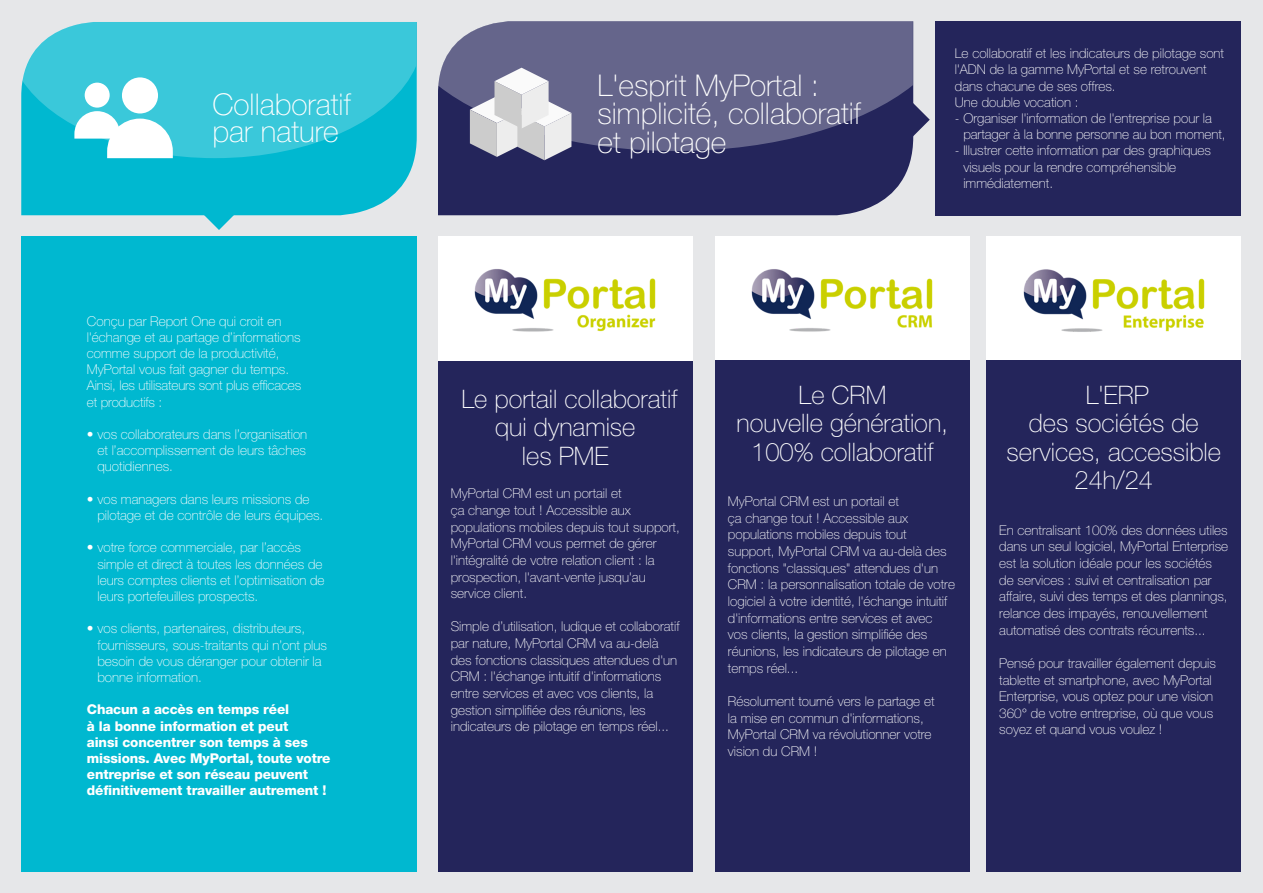
<style>
.page{position:relative;width:1263px;height:893px;background:#e6e7e9}
.page>*{position:absolute;margin:0;border:0;box-sizing:border-box;transform-origin:0 0}
.t1{font:100 30px/28.5px "Helvetica Neue LT Std";color:#fff}
.t2{font:100 25.5px/28.5px "Helvetica Neue LT Std";color:#fff;text-align:center}
.t3{font:100 13.5px/16.6px "Helvetica Neue LT Std";color:#fff}
.t4{font:800 13.5px/16.2px "Helvetica Neue";letter-spacing:-.01em;color:#fff}
</style>
<div class="page">
<div style="left:21px;top:236px;width:396px;height:636px;background:#00b8d0"></div>
<svg style="left:21px;top:22px;width:396px;height:193px;background:#19bdd2"></svg>
<div style="left:438px;top:151px;width:473px;height:64px;background:#24255b"></div>
<div style="left:935px;top:21px;width:306px;height:194px;background:#24255b"></div>
<svg style="left:848px;top:79px;width:82px;height:81px"></svg>
<svg style="left:438px;top:21px;width:475px;height:130px;background:#5f5f87"></svg>
<svg style="left:22px;top:22px;width:394px;height:136px;background:#34c6d8"></svg>
<div style="left:85px;top:83px;width:25px;height:25px;background:#fff;border-radius:50%"></div>
<div style="left:122px;top:77px;width:36px;height:36px;background:#fff;border-radius:50%"></div>
<svg style="left:74px;top:111px;width:186px;height:119px;background:#4bcadb"></svg>
<svg style="left:470px;top:68px;width:101px;height:92px"></svg>
<div style="left:438px;top:236px;width:254px;height:129px;background:#fff"></div>
<div style="left:715px;top:236px;width:255px;height:129px;background:#fff"></div>
<div style="left:986px;top:236px;width:255px;height:129px;background:#fff"></div>
<div style="left:438px;top:361px;width:254px;height:511px;background:#24255b"></div>
<div style="left:715px;top:360px;width:255px;height:512px;background:#24255b"></div>
<div style="left:986px;top:360px;width:255px;height:512px;background:#24255b"></div>
<img style="left:474px;top:269px;width:182px;height:63px">
<img style="left:751px;top:269px;width:182px;height:63px">
<img style="left:1023px;top:269px;width:182px;height:63px">
<p class="t1" style="left:212px;top:90px;width:140px">Collaboratif</p>
<p class="t1" style="left:212px;top:117px;width:128px">par nature</p>
<p class="t3" style="left:87px;top:313px;width:215px;line-height:16.2px">Conçu par Report One qui croit en l'échange et au partage d’informations comme support de la productivité,</p>
<p class="t3" style="left:87px;top:361px;width:204px">MyPortal vous fait gagner du temps.</p>
<p class="t3" style="left:87px;top:377px;width:216px">Ainsi, les utilisateurs sont plus efficaces</p>
<p class="t3" style="left:87px;top:393px;width:77px">et productifs :</p>
<p class="t3" style="left:97px;top:426px;width:211px;line-height:16.2px;text-align:justify;text-indent:-11px">• vos collaborateurs dans l’organisation et l’accomplissement de leurs tâches quotidiennes.</p>
<p class="t3" style="left:97px;top:491px;width:227px;line-height:16.2px;text-indent:-11px">• vos managers dans leurs missions de pilotage et de contrôle de leurs équipes.</p>
<p class="t3" style="left:97px;top:539px;width:229px;line-height:16.2px;text-indent:-11px">• votre force commerciale, par l’accès simple et direct à toutes les données de leurs comptes clients et l’optimisation de leurs portefeuilles prospects.</p>
<p class="t3" style="left:97px;top:620px;width:231px;line-height:16.2px;text-indent:-11px">• vos clients, partenaires, distributeurs, fournisseurs, sous-traitants qui n’ont plus besoin de vous déranger pour obtenir la bonne information.</p>
<p class="t4" style="left:87px;top:701px;width:245px">Chacun a accès en temps réel<br>à la bonne information et peut<br>ainsi concentrer son temps à ses missions. Avec MyPortal, toute votre entreprise et son réseau peuvent définitivement travailler autrement !</p>
<p class="t1" style="left:597px;top:71px;width:265px">L'esprit MyPortal : simplicité, collaboratif</p>
<p class="t1" style="left:597px;top:128px;width:130px">et pilotage</p>
<p class="t3" style="left:955px;top:45px;width:271px;line-height:16.2px">Le collaboratif et les indicateurs de pilotage sont l'ADN de la gamme MyPortal et se retrouvent dans chacune de ses offres.</p>
<p class="t3" style="left:955px;top:94px;width:125px">Une double vocation :</p>
<p class="t3" style="left:963px;top:110px;width:264px;line-height:16.2px;text-indent:-9px">- Organiser l'information de l'entreprise pour la partager à la bonne personne au bon moment,</p>
<p class="t3" style="left:963px;top:143px;width:249px;line-height:16.2px;text-indent:-9px">- Illustrer cette information par des graphiques visuels pour la rendre compréhensible immédiatement.</p>
<p class="t2" style="left:461px;top:385px;width:218px">Le portail collaboratif</p>
<p class="t2" style="left:495px;top:413px;width:142px">qui dynamise</p>
<p class="t2" style="left:522px;top:442px;width:88px">les PME</p>
<p class="t3" style="left:451px;top:485px;width:230px">MyPortal CRM est un portail et<br>ça change tout ! Accessible aux populations mobiles depuis tout support, MyPortal CRM vous permet de gérer l'intégralité de votre relation client : la prospection, l'avant-vente jusqu'au service client.</p>
<p class="t3" style="left:451px;top:618px;width:230px">Simple d’utilisation, ludique et collaboratif par nature, MyPortal CRM va au-delà des fonctions classiques attendues d'un CRM : l'échange intuitif d'informations entre services et avec vos clients, la gestion simplifiée des réunions, les indicateurs de pilotage en temps réel...</p>
<p class="t2" style="left:798px;top:381px;width:89px">Le CRM</p>
<p class="t2" style="left:736px;top:409px;width:213px">nouvelle génération,</p>
<p class="t2" style="left:751px;top:438px;width:184px">100% collaboratif</p>
<p class="t3" style="left:728px;top:493px;width:229px">MyPortal CRM est un portail et<br>ça change tout ! Accessible aux populations mobiles depuis tout support, MyPortal CRM va au-delà des fonctions "classiques" attendues d'un CRM : la personnalisation totale de votre logiciel à votre identité, l'échange intuitif d'informations entre services et avec vos clients, la gestion simplifiée des réunions, les indicateurs de pilotage en temps réel...</p>
<p class="t3" style="left:728px;top:693px;width:208px">Résolument tourné vers le partage et la mise en commun d'informations,<br>MyPortal CRM va révolutionner votre vision du CRM !</p>
<p class="t2" style="left:1086px;top:381px;width:65px">L'ERP</p>
<p class="t2" style="left:1006px;top:409px;width:216px">des sociétés de services, accessible<br>24h/24</p>
<p class="t3" style="left:999px;top:521px;width:230px">En centralisant 100% des données utiles dans un seul logiciel, MyPortal Enterprise est la solution idéale pour les sociétés de services : suivi et centralisation par affaire, suivi des temps et des plannings, relance des impayés, renouvellement automatisé des contrats récurrents...</p>
<p class="t3" style="left:999px;top:655px;width:218px">Pensé pour travailler également depuis tablette et smartphone, avec MyPortal Enterprise, vous optez pour une vision 360° de votre entreprise, où que vous soyez et quand vous voulez !</p>
</div>
